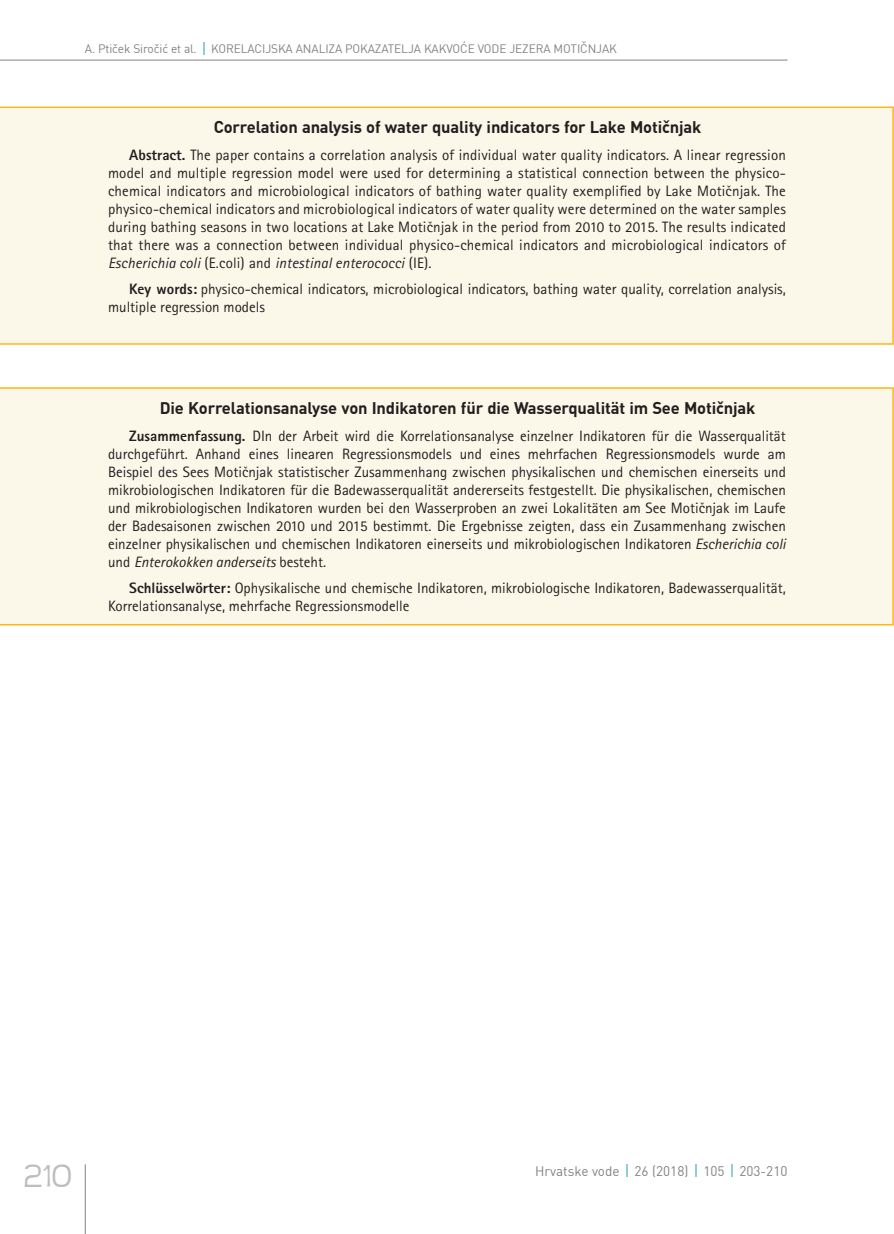
<style>
.page{position:relative;width:894px;height:1234px;background:#fff}
.page>*{position:absolute;margin:0;border:0;box-sizing:border-box;transform-origin:0 0}
.t1{font:300 36px "Teen";color:#bcbdc0}
.t2{font:700 16.5px "DIN";letter-spacing:-.01em;color:#231f20}
.t3{font:15px/18px "Rotis Sans Serifklemy";color:#231f20;text-align:justify}
.t4{font:13.5px "DIN";color:#808285}
.t5{font:12px "DIN";letter-spacing:-.01em;color:#808285}
.s1{font-weight:700}
.s2{font-style:italic}
</style>
<div class="page">
<hr style="left:85px;top:1164px;width:1px;height:69px;background:#808285">
<hr style="left:0;top:60px;width:787px;height:1px;background:#808285">
<svg style="left:626px;top:1164px;width:1px;height:13px"></svg>
<svg style="left:695px;top:1164px;width:1px;height:13px"></svg>
<svg style="left:731px;top:1164px;width:1px;height:13px"></svg>
<svg style="left:203px;top:42px;width:2px;height:13px"></svg>
<div style="left:0;top:106px;width:893px;height:239px;background:#fbf7e9"></div>
<div style="left:0;top:387px;width:893px;height:238px;background:#fbf7e9"></div>
<p class="t5" style="left:85px;top:41px;width:533px">A. Ptiček Siročić et al. KORELACIJSKA ANALIZA POKAZATELJA KAKVOĆE VODE JEZERA MOTIČNJAK</p>
<p class="t2" style="left:214px;top:116px;width:489px">Correlation analysis of water quality indicators for Lake Motičnjak</p>
<p class="t3" style="left:108px;top:146px;width:679px;text-indent:21px"><span class="s1">Abstract.</span> The paper contains a correlation analysis of individual water quality indicators. A linear regression model and multiple regression model were used for determining a statistical connection between the physico&shy;chemical indicators and microbiological indicators of bathing water quality exemplified by Lake Motičnjak. The physico-chemical indicators and microbiological indicators of water quality were determined on the water samples during bathing seasons in two locations at Lake Motičnjak in the period from 2010 to 2015. The results indicated that there was a connection between individual physico-chemical indicators and microbiological indicators of <span class="s2">Escherichia coli</span> (E.coli) and <span class="s2">intestinal enterococci</span> (IE).</p>
<p class="t3" style="left:108px;top:280px;width:679px;text-indent:21px"><span class="s1">Key words:</span> physico-chemical indicators, microbiological indicators, bathing water quality, correlation analysis, multiple regression models</p>
<p class="t2" style="left:160px;top:397px;width:597px">Die Korrelationsanalyse von Indikatoren für die Wasserqualität im See Motičnjak</p>
<p class="t3" style="left:108px;top:426px;width:679px;text-indent:21px"><span class="s1">Zusammenfassung.</span> DIn der Arbeit wird die Korrelationsanalyse einzelner Indikatoren für die Wasserqualität durchgeführt. Anhand eines linearen Regressionsmodels und eines mehrfachen Regressionsmodels wurde am Beispiel des Sees Motičnjak statistischer Zusammenhang zwischen physikalischen und chemischen einerseits und mikrobiologischen Indikatoren für die Badewasserqualität andererseits festgestellt. Die physikalischen, chemischen und mikrobiologischen Indikatoren wurden bei den Wasserproben an zwei Lokalitäten am See Motičnjak im Laufe der Badesaisonen zwischen 2010 und 2015 bestimmt. Die Ergebnisse zeigten, dass ein Zusammenhang zwischen einzelner physikalischen und chemischen Indikatoren einerseits und mikrobiologischen Indikatoren <span class="s2">Escherichia coli </span>und <span class="s2">Enterokokken anderseits</span> besteht.</p>
<p class="t3" style="left:108px;top:579px;width:679px;text-indent:21px"><span class="s1">Schlüsselwörter:</span> Ophysikalische und chemische Indikatoren, mikrobiologische Indikatoren, Badewasserqualität,<br>Korrelationsanalyse, mehrfache Regressionsmodelle</p>
<h1 class="t1" style="left:22px;top:1156px;width:52px">210</h1>
<p class="t4" style="left:535px;top:1161px;width:254px">Hrvatske vode 26 (2018) 105 203-210</p>
</div>
